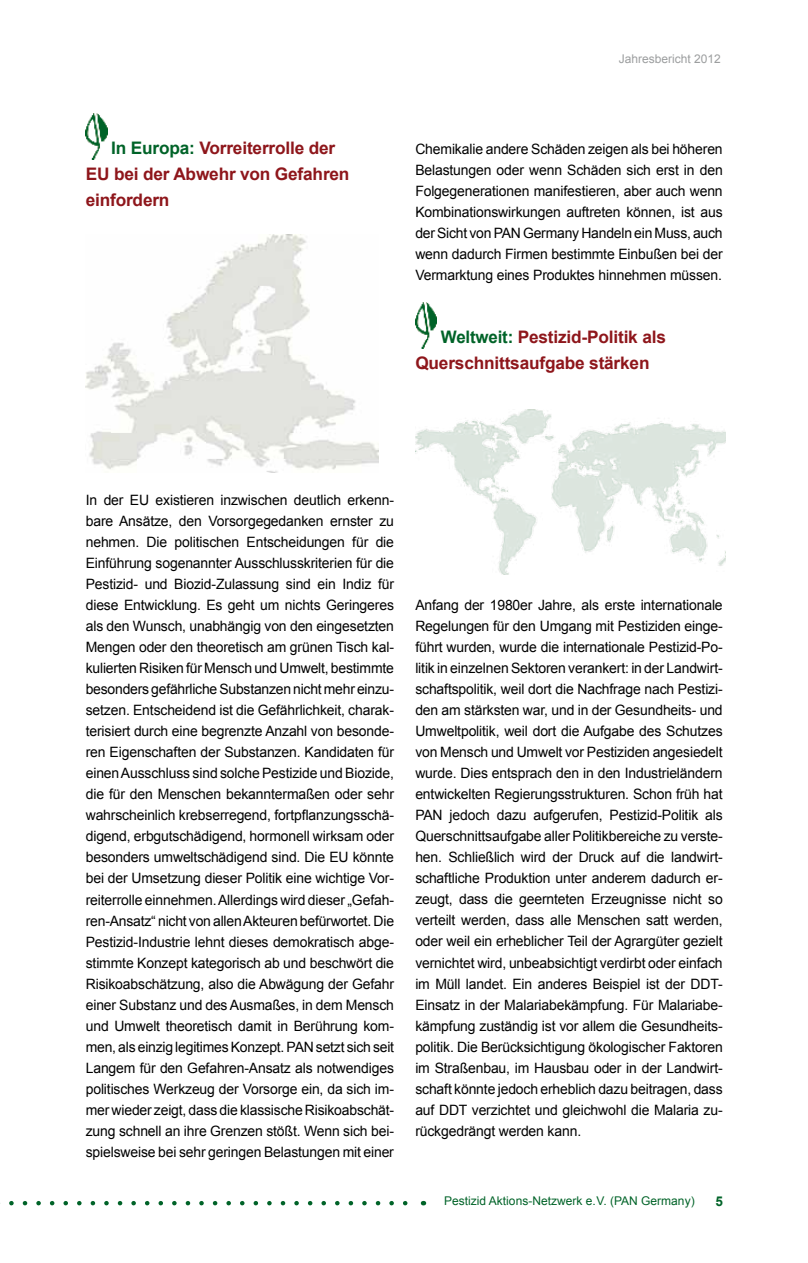
<style>
.page{position:relative;width:808px;height:1263px;background:#fff}
.page>*{position:absolute;margin:0;border:0;box-sizing:border-box;transform-origin:0 0}
.t1{font:700 17.25px/26.2px "Arial";letter-spacing:-.01em;color:#8e161b}
.t2{font:14.25px/21px "Arial";letter-spacing:-.01em;color:#000;text-align:justify}
.t3{font:700 13.5px "Arial";color:#006328}
.t4{font:12px "Arial";color:#006328}
.t5{font:12px "Arial";color:#9c9e9f}
.s1{color:#006328}
</style>
<div class="page">
<svg style="left:0;top:1201px;width:408px;height:4px"></svg>
<img style="left:86px;top:114px;width:21px;height:46px">
<img style="left:86px;top:234px;width:292px;height:238px">
<img style="left:415px;top:303px;width:22px;height:46px">
<img style="left:415px;top:410px;width:311px;height:165px">
<p class="t1" style="left:86px;top:135px;width:265px;text-indent:26px"><span class="s1">In Europa:</span> Vorreiterrolle der<br>EU bei der Abwehr von Gefahren einfordern</p>
<p class="t5" style="left:619px;top:51px;width:104px">Jahresbericht 2012</p>
<p class="t2" style="left:415px;top:138px;width:309px">Chemikalie andere Schäden zeigen als bei höheren Belastungen oder wenn Schäden sich erst in den Folgegenerationen manifestieren, aber auch wenn Kombinationswirkungen auftreten können, ist aus der Sicht von PAN Germany Handeln ein Muss, auch wenn dadurch Firmen bestimmte Einbußen bei der Vermarktung eines Produktes hinnehmen müssen.</p>
<p class="t1" style="left:415px;top:324px;width:252px;text-indent:26px"><span class="s1">Weltweit:</span> Pestizid-Politik als<br>Querschnittsaufgabe stärken</p>
<p class="t2" style="left:86px;top:490px;width:310px">In der EU existieren inzwischen deutlich erkenn&shy;bare Ansätze, den Vorsorgegedanken ernster zu nehmen. Die politischen Entscheidungen für die Einführung sogenannter Ausschlusskriterien für die Pestizid- und Biozid-Zulassung sind ein Indiz für diese Entwicklung. Es geht um nichts Geringeres als den Wunsch, unabhängig von den eingesetzten Mengen oder den theoretisch am grünen Tisch kal&shy;kulierten Risiken für Mensch und Umwelt, bestimmte besonders gefährliche Substanzen nicht mehr einzu&shy;setzen. Entscheidend ist die Gefährlichkeit, charak&shy;terisiert durch eine begrenzte Anzahl von besonde&shy;ren Eigenschaften der Substanzen. Kandidaten für einen Ausschluss sind solche Pestizide und Biozide, die für den Menschen bekanntermaßen oder sehr wahrscheinlich krebserregend, fortpflanzungsschä&shy;digend, erbgutschädigend, hormonell wirksam oder besonders umweltschädigend sind. Die EU könnte bei der Umsetzung dieser Politik eine wichtige Vor&shy;reiterrolle einnehmen. Allerdings wird dieser „Gefah&shy;ren-Ansatz“ nicht von allen Akteuren befürwortet. Die Pestizid-Industrie lehnt dieses demokratisch abge&shy;stimmte Konzept kategorisch ab und beschwört die Risikoabschätzung, also die Abwägung der Gefahr einer Substanz und des Ausmaßes, in dem Mensch und Umwelt theoretisch damit in Berührung kom&shy;men, als einzig legitimes Konzept. PAN setzt sich seit Langem für den Gefahren-Ansatz als notwendiges politisches Werkzeug der Vorsorge ein, da sich im&shy;mer wieder zeigt, dass die klassische Risikoabschät&shy;zung schnell an ihre Grenzen stößt. Wenn sich bei&shy;spielsweise bei sehr geringen Belastungen mit einer</p>
<p class="t2" style="left:415px;top:595px;width:309px">Anfang der 1980er Jahre, als erste internationale Regelungen für den Umgang mit Pestiziden einge&shy;führt wurden, wurde die internationale Pestizid-Po&shy;litik in einzelnen Sektoren verankert: in der Landwirt&shy;schaftspolitik, weil dort die Nachfrage nach Pestizi&shy;den am stärksten war, und in der Gesundheits- und Umweltpolitik, weil dort die Aufgabe des Schutzes von Mensch und Umwelt vor Pestiziden angesiedelt wurde. Dies entsprach den in den Industrieländern entwickelten Regierungsstrukturen. Schon früh hat PAN jedoch dazu aufgerufen, Pestizid-Politik als Querschnittsaufgabe aller Politikbereiche zu verste&shy;hen. Schließlich wird der Druck auf die landwirt&shy;schaftliche Produktion unter anderem dadurch er&shy;zeugt, dass die geernteten Erzeugnisse nicht so verteilt werden, dass alle Menschen satt werden, oder weil ein erheblicher Teil der Agrargüter gezielt vernichtet wird, unbeabsichtigt verdirbt oder einfach im Müll landet. Ein anderes Beispiel ist der DDT-Einsatz in der Malariabekämpfung. Für Malariabe&shy;kämpfung zuständig ist vor allem die Gesundheits&shy;politik. Die Berücksichtigung ökologischer Faktoren im Straßenbau, im Hausbau oder in der Landwirt&shy;schaft könnte jedoch erheblich dazu beitragen, dass auf DDT verzichtet und gleichwohl die Malaria zu&shy;rückgedrängt werden kann.</p>
<p class="t4" style="left:444px;top:1193px;width:252px">Pestizid Aktions-Netzwerk e. V. (PAN Germany)</p>
<p class="t3" style="left:715px;top:1192px;width:9px">5</p>
</div>
